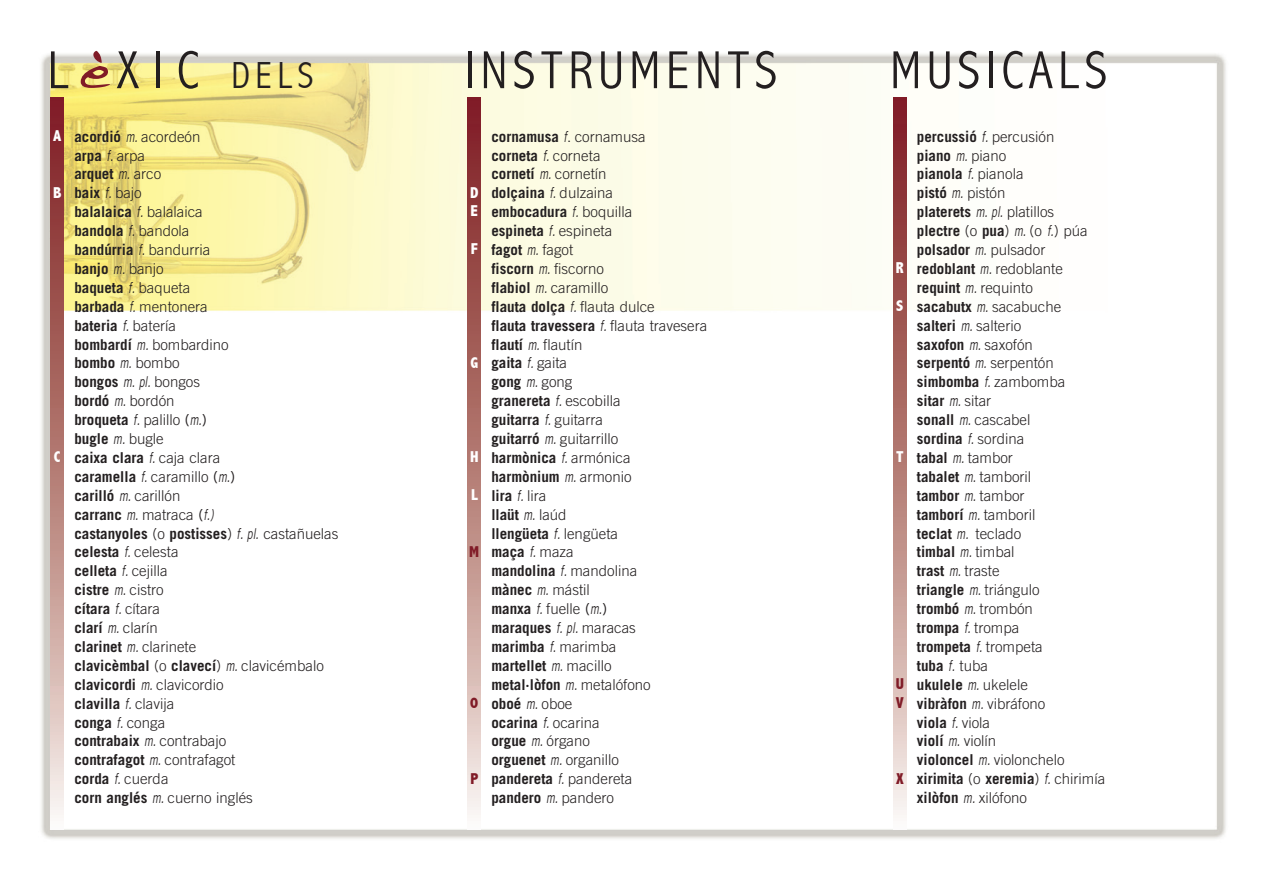
<style>
.page{position:relative;width:1268px;height:893px;background:#fff}
.page>*{position:absolute;margin:0;border:0;box-sizing:border-box;transform-origin:0 0}
.t1{font:300 condensed 54px "Abadi";letter-spacing:.1em;color:#231f20}
.t2{font:800 condensed 15.75px/18.9px "Abadi";color:#fff}
.t3{font:800 condensed 15.75px/18.9px "Abadi";color:#801b27}
.t4{font:300 15px/18.9px "Trade Gothic LT Std";color:#231f20}
.t5{font:700 15px/18.9px "Trade Gothic LT Std";color:#231f20}
.s1{font-family:"Handwriting Dakota";font-weight:400;font-stretch:normal;font-size:63px;color:#801b27}
.s2{font-size:37.8px}
.s3{font-weight:400;font-style:italic}
.s4{font-weight:300}
.s5{font-weight:400}
.s6{font-weight:700}
</style>
<div class="page">
<img style="left:41px;top:53px;width:1185px;height:786px">
<svg style="left:468px;top:98px;width:12px;height:731px;background:#b7807c"></svg>
<svg style="left:51px;top:98px;width:13px;height:731px;background:#b7807c"></svg>
<svg style="left:893px;top:98px;width:13px;height:731px;background:#b7807c"></svg>
<h1 class="t1" style="left:47px;top:39px;width:267px">L<span class="s1">è</span>XIC <span class="s2">dels</span></h1>
<h1 class="t1" style="left:464px;top:39px;width:314px">INSTRUMENTS</h1>
<h1 class="t1" style="left:889px;top:39px;width:219px">MUSICALS</h1>
<p class="t2" style="left:53px;top:126px;width:10px">A</p>
<p class="t2" style="left:53px;top:183px;width:10px">B</p>
<p class="t2" style="left:54px;top:447px;width:8px">C</p>
<p class="t5" style="left:74px;top:127px;width:265px">acordió <span class="s3">m.</span> <span class="s4">acordeón<br></span>arpa <span class="s3">f.</span> <span class="s4">arpa<br></span>arquet <span class="s3">m.</span> <span class="s4">arco<br></span>baix <span class="s3">f.</span> <span class="s4">bajo<br></span>balalaica <span class="s3">f.</span> <span class="s4">balalaica<br></span>bandola <span class="s3">f.</span> <span class="s4">bandola<br></span>bandúrria <span class="s3">f.</span> <span class="s4">bandurria<br></span>banjo <span class="s3">m.</span> <span class="s4">banjo<br></span>baqueta <span class="s3">f.</span> <span class="s4">baqueta<br></span>barbada <span class="s3">f.</span> <span class="s4">mentonera<br></span>bateria <span class="s3">f.</span> <span class="s4">batería<br></span>bombardí <span class="s3">m.</span> <span class="s4">bombardino<br></span>bombo <span class="s3">m.</span> <span class="s4">bombo<br></span>bongos <span class="s3">m. pl.</span> <span class="s4">bongos<br></span>bordó <span class="s3">m.</span> <span class="s4">bordón<br></span>broqueta <span class="s3">f.</span> <span class="s4">palillo</span> <span class="s5">(</span><span class="s3">m.</span><span class="s5">)<br></span>bugle <span class="s3">m.</span> <span class="s4">bugle<br></span>caixa clara <span class="s3">f.</span> <span class="s4">caja clara<br></span>caramella <span class="s3">f.</span> <span class="s4">caramillo</span> <span class="s5">(</span><span class="s3">m.</span><span class="s5">)<br></span>carilló <span class="s3">m.</span> <span class="s4">carillón<br></span>carranc <span class="s3">m.</span> <span class="s4">matraca</span> <span class="s5">(</span><span class="s3">f.)<br></span>castanyoles <span class="s4">(o</span> postisses<span class="s4">)</span> <span class="s3">f. pl.</span> <span class="s4">castañuelas </span>celesta <span class="s3">f.</span> <span class="s4">celesta<br></span>celleta <span class="s3">f.</span> <span class="s4">cejilla<br></span>cistre <span class="s3">m.</span> <span class="s4">cistro<br></span>cítara <span class="s3">f.</span> <span class="s4">cítara<br></span>clarí <span class="s3">m.</span> <span class="s4">clarín<br></span>clarinet <span class="s3">m.</span> <span class="s4">clarinete<br></span>clavicèmbal <span class="s4">(o</span> clavecí<span class="s4">)</span> <span class="s3">m.</span> <span class="s4">clavicémbalo </span>clavicordi <span class="s3">m.</span> <span class="s4">clavicordio<br></span>clavilla <span class="s3">f.</span> <span class="s4">clavija<br></span>conga <span class="s3">f.</span> <span class="s4">conga<br></span>contrabaix <span class="s3">m.</span> <span class="s4">contrabajo<br></span>contrafagot <span class="s3">m.</span> <span class="s4">contrafagot<br></span>corda <span class="s3">f.</span> <span class="s4">cuerda<br></span>corn anglés <span class="s3">m.</span> <span class="s4">cuerno inglés</span></p>
<p class="t4" style="left:491px;top:127px;width:217px"><span class="s6">cornamusa</span> <span class="s3">f</span>. cornamusa<br><span class="s6">corneta</span> <span class="s3">f.</span> corneta<br><span class="s6">cornetí</span> <span class="s3">m.</span> cornetín<br><span class="s6">dolçaina</span> <span class="s3">f.</span> dulzaina<br><span class="s6">embocadura</span> <span class="s3">f.</span> boquilla<br><span class="s6">espineta</span> <span class="s3">f.</span> espineta<br><span class="s6">fagot</span> <span class="s3">m.</span> fagot<br><span class="s6">fiscorn</span> <span class="s3">m.</span> fiscorno<br><span class="s6">flabiol</span> <span class="s3">m.</span> caramillo<br><span class="s6">flauta dolça</span> <span class="s3">f.</span> flauta dulce<br><span class="s6">flauta travessera</span> <span class="s3">f.</span> flauta travesera <span class="s6">flautí</span> <span class="s3">m.</span> flautín<br><span class="s6">gaita</span> <span class="s3">f.</span> gaita<br><span class="s6">gong</span> <span class="s3">m.</span> gong<br><span class="s6">granereta</span> <span class="s3">f.</span> escobilla<br><span class="s6">guitarra</span> <span class="s3">f.</span> guitarra<br><span class="s6">guitarró</span> <span class="s3">m.</span> guitarrillo<br><span class="s6">harmònica</span> <span class="s3">f.</span> armónica<br><span class="s6">harmònium</span> <span class="s3">m.</span> armonio<br><span class="s6">lira</span> <span class="s3">f.</span> lira<br><span class="s6">llaüt</span> <span class="s3">m.</span> laúd<br><span class="s6">llengüeta</span> <span class="s3">f.</span> lengüeta<br><span class="s6">maça</span> <span class="s3">f.</span> maza<br><span class="s6">mandolina</span> <span class="s3">f.</span> mandolina<br><span class="s6">mànec</span> <span class="s3">m.</span> mástil<br><span class="s6">manxa</span> <span class="s3">f.</span> fuelle <span class="s5">(</span><span class="s3">m.</span><span class="s5">)<br></span><span class="s6">maraques</span> <span class="s3">f. pl.</span> maracas<br><span class="s6">marimba</span> <span class="s3">f.</span> marimba<br><span class="s6">martellet</span> <span class="s3">m.</span> macillo<br><span class="s6">metal·lòfon</span> <span class="s3">m.</span> metalófono<br><span class="s6">oboé</span> <span class="s3">m.</span> oboe<br><span class="s6">ocarina</span> <span class="s3">f.</span> ocarina<br><span class="s6">orgue</span> <span class="s3">m.</span> órgano<br><span class="s6">orguenet</span> <span class="s3">m.</span> organillo<br><span class="s6">pandereta</span> <span class="s3">f.</span> pandereta<br><span class="s6">pandero</span> <span class="s3">m.</span> pandero</p>
<p class="t4" style="left:916px;top:127px;width:190px"><span class="s6">percussió</span> <span class="s3">f.</span> percusión<br><span class="s6">piano</span> <span class="s3">m.</span> piano<br><span class="s6">pianola</span> <span class="s3">f.</span> pianola<br><span class="s6">pistó</span> <span class="s3">m.</span> pistón<br><span class="s6">platerets</span> <span class="s3">m. pl.</span> platillos<br><span class="s6">plectre</span> (o <span class="s6">pua</span>) <span class="s3">m.</span> (o <span class="s3">f.</span>) púa <span class="s6">polsador</span> <span class="s3">m.</span> pulsador <span class="s6">redoblant</span> <span class="s3">m.</span> redoblante <span class="s6">requint</span> <span class="s3">m.</span> requinto<br><span class="s6">sacabutx</span> <span class="s3">m.</span> sacabuche<br><span class="s6">salteri</span> <span class="s3">m.</span> salterio<br><span class="s6">saxofon</span> <span class="s3">m.</span> saxofón<br><span class="s6">serpentó</span> <span class="s3">m.</span> serpentón <span class="s6">simbomba</span> <span class="s3">f.</span> zambomba<br><span class="s6">sitar</span> <span class="s3">m.</span> sitar<br><span class="s6">sonall</span> <span class="s3">m.</span> cascabel<br><span class="s6">sordina</span> <span class="s3">f.</span> sordina<br><span class="s6">tabal</span> <span class="s3">m.</span> tambor<br><span class="s6">tabalet</span> <span class="s3">m.</span> tamboril<br><span class="s6">tambor</span> <span class="s3">m.</span> tambor<br><span class="s6">tamborí</span> <span class="s3">m.</span> tamboril<br><span class="s6">teclat</span> <span class="s3">m.</span> teclado<br><span class="s6">timbal</span> <span class="s3">m.</span> timbal<br><span class="s6">trast</span> <span class="s3">m.</span> traste<br><span class="s6">triangle</span> <span class="s3">m.</span> triángulo<br><span class="s6">trombó</span> <span class="s3">m.</span> trombón<br><span class="s6">trompa</span> <span class="s3">f.</span> trompa<br><span class="s6">trompeta</span> <span class="s3">f.</span> trompeta<br><span class="s6">tuba</span> <span class="s3">f.</span> tuba<br><span class="s6">ukulele</span> <span class="s3">m.</span> ukelele<br><span class="s6">vibràfon</span> <span class="s3">m.</span> vibráfono<br><span class="s6">viola</span> <span class="s3">f.</span> viola<br><span class="s6">violí</span> <span class="s3">m.</span> violín<br><span class="s6">violoncel</span> <span class="s3">m.</span> violonchelo <span class="s6">xirimita</span> (o <span class="s6">xeremia</span>) <span class="s3">f.</span> chirimía <span class="s6">xilòfon</span> <span class="s3">m.</span> xilófono</p>
<p class="t2" style="left:470px;top:183px;width:10px">D<br>E</p>
<p class="t2" style="left:470px;top:240px;width:9px">F</p>
<p class="t2" style="left:895px;top:258px;width:9px">R</p>
<p class="t2" style="left:896px;top:296px;width:9px">S</p>
<p class="t2" style="left:470px;top:353px;width:9px">G</p>
<p class="t2" style="left:470px;top:447px;width:10px">H</p>
<p class="t2" style="left:471px;top:485px;width:8px">L</p>
<p class="t2" style="left:895px;top:447px;width:9px">T</p>
<p class="t3" style="left:469px;top:542px;width:12px">M</p>
<p class="t3" style="left:895px;top:674px;width:10px">U<br>V</p>
<p class="t3" style="left:470px;top:693px;width:10px">0</p>
<p class="t3" style="left:895px;top:769px;width:10px">X</p>
<p class="t3" style="left:470px;top:769px;width:9px">P</p>
</div>
